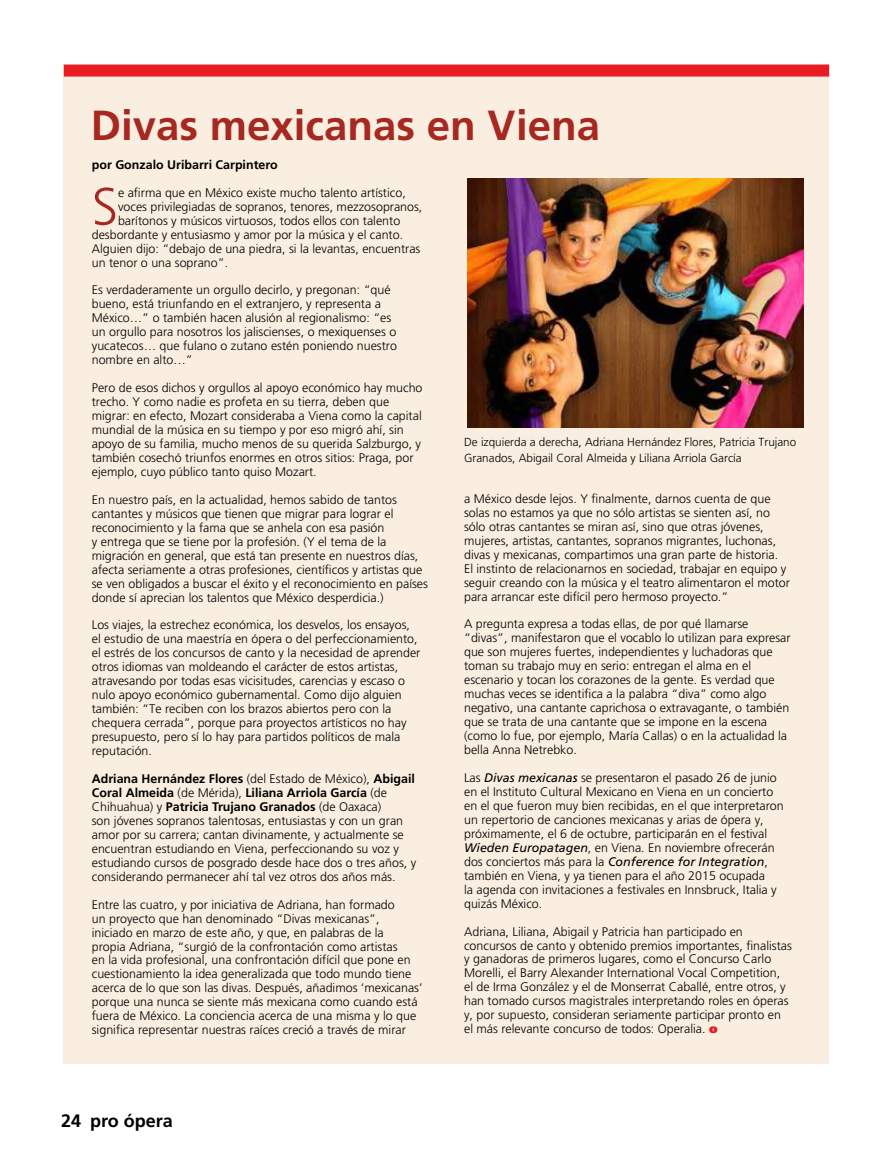
<style>
.page{position:relative;width:893px;height:1170px;background:#fff}
.page>*{position:absolute;margin:0;border:0;box-sizing:border-box;transform-origin:0 0}
.t1{font:300 52.35px "Frutiger";color:#a62821}
.t2{font:700 42px "Frutiger";color:#a62821}
.t3{font:700 18px "Frutiger";color:#000}
.t4{font:300 12.45px/14px "Frutiger";color:#000}
.t5{font:700 12.45px "Frutiger";color:#000}
.t6{font:300 11.7px/15.8px "Frutiger";color:#000}
.s1{font-weight:700}
.s2{font-weight:400;font-style:italic}
.s3{font-weight:900;color:#e91c22}
</style>
<div class="page">
<div style="left:64px;top:64px;width:765px;height:999px;background:#f9eedf"></div>
<div style="left:64px;top:65px;width:765px;height:12px;background:#e91c22"></div>
<img style="left:468px;top:179px;width:336px;height:248px">
<h2 class="t2" style="left:91px;top:101px;width:511px">Divas mexicanas en Viena</h2>
<p class="t5" style="left:92px;top:157px;width:187px">por Gonzalo Uribarri Carpintero</p>
<h1 class="t1" style="left:92px;top:177px;width:28px">S</h1>
<p class="t4" style="left:118px;top:186px;width:289px">e afirma que en México existe mucho talento artístico,</p>
<p class="t4" style="left:118px;top:199px;width:306px">voces privilegiadas de sopranos, tenores, mezzosopranos,</p>
<p class="t4" style="left:118px;top:213px;width:284px">barítonos y músicos virtuosos, todos ellos con talento</p>
<p class="t4" style="left:92px;top:227px;width:313px">desbordante y entusiasmo y amor por la música y el canto.</p>
<p class="t4" style="left:92px;top:241px;width:330px">Alguien dijo: “debajo de una piedra, si la levantas, encuentras</p>
<p class="t4" style="left:92px;top:255px;width:138px">un tenor o una soprano”.</p>
<p class="t4" style="left:92px;top:283px;width:307px">Es verdaderamente un orgullo decirlo, y pregonan: “qué bueno, está triunfando en el extranjero, y representa a México…” o también hacen alusión al regionalismo: “es un orgullo para nosotros los jaliscienses, o mexiquenses o yucatecos… que fulano o zutano estén poniendo nuestro nombre en alto…”</p>
<p class="t4" style="left:92px;top:381px;width:332px">Pero de esos dichos y orgullos al apoyo económico hay mucho trecho. Y como nadie es profeta en su tierra, deben que migrar: en efecto, Mozart consideraba a Viena como la capital mundial de la música en su tiempo y por eso migró ahí, sin apoyo de su familia, mucho menos de su querida Salzburgo, y también cosechó triunfos enormes en otros sitios: Praga, por ejemplo, cuyo público tanto quiso Mozart.</p>
<p class="t4" style="left:92px;top:492px;width:338px">En nuestro país, en la actualidad, hemos sabido de tantos cantantes y músicos que tienen que migrar para lograr el reconocimiento y la fama que se anhela con esa pasión<br>y entrega que se tiene por la profesión. (Y el tema de la migración en general, que está tan presente en nuestros días, afecta seriamente a otras profesiones, científicos y artistas que se ven obligados a buscar el éxito y el reconocimiento en países donde sí aprecian los talentos que México desperdicia.)</p>
<p class="t4" style="left:92px;top:618px;width:330px">Los viajes, la estrechez económica, los desvelos, los ensayos, el estudio de una maestría en ópera o del perfeccionamiento, el estrés de los concursos de canto y la necesidad de aprender otros idiomas van moldeando el carácter de estos artistas, atravesando por todas esas vicisitudes, carencias y escaso o nulo apoyo económico gubernamental. Como dijo alguien también: “Te reciben con los brazos abiertos pero con la chequera cerrada”, porque para proyectos artísticos no hay presupuesto, pero sí lo hay para partidos políticos de mala reputación.</p>
<p class="t4" style="left:92px;top:771px;width:326px"><span class="s1">Adriana Hernández Flores</span> (del Estado de México), <span class="s1">Abigail Coral Almeida</span> (de Mérida), <span class="s1">Liliana Arriola García</span> (de Chihuahua) y <span class="s1">Patricia Trujano Granados</span> (de Oaxaca)<br>son jóvenes sopranos talentosas, entusiastas y con un gran amor por su carrera; cantan divinamente, y actualmente se encuentran estudiando en Viena, perfeccionando su voz y estudiando cursos de posgrado desde hace dos o tres años, y considerando permanecer ahí tal vez otros dos años más.</p>
<p class="t4" style="left:92px;top:897px;width:332px">Entre las cuatro, y por iniciativa de Adriana, han formado<br>un proyecto que han denominado “Divas mexicanas”, iniciado en marzo de este año, y que, en palabras de la<br>propia Adriana, “surgió de la confrontación como artistas<br>en la vida profesional, una confrontación difícil que pone en cuestionamiento la idea generalizada que todo mundo tiene acerca de lo que son las divas. Después, añadimos ‘mexicanas’ porque una nunca se siente más mexicana como cuando está fuera de México. La conciencia acerca de una misma y lo que significa representar nuestras raíces creció a través de mirar</p>
<h3 class="t3" style="left:61px;top:1109px;width:113px">24 pro ópera</h3>
<p class="t6" style="left:464px;top:434px;width:334px">De izquierda a derecha, Adriana Hernández Flores, Patricia Trujano<br>Granados, Abigail Coral Almeida y Liliana Arriola García</p>
<p class="t4" style="left:464px;top:491px;width:327px">a México desde lejos. Y finalmente, darnos cuenta de que solas no estamos ya que no sólo artistas se sienten así, no sólo otras cantantes se miran así, sino que otras jóvenes, mujeres, artistas, cantantes, sopranos migrantes, luchonas, divas y mexicanas, compartimos una gran parte de historia.<br>El instinto de relacionarnos en sociedad, trabajar en equipo y seguir creando con la música y el teatro alimentaron el motor para arrancar este difícil pero hermoso proyecto.”</p>
<p class="t4" style="left:464px;top:617px;width:328px">A pregunta expresa a todas ellas, de por qué llamarse “divas”, manifestaron que el vocablo lo utilizan para expresar que son mujeres fuertes, independientes y luchadoras que toman su trabajo muy en serio: entregan el alma en el escenario y tocan los corazones de la gente. Es verdad que muchas veces se identifica a la palabra “diva” como algo negativo, una cantante caprichosa o extravagante, o también que se trata de una cantante que se impone en la escena (como lo fue, por ejemplo, María Callas) o en la actualidad la bella Anna Netrebko.</p>
<p class="t4" style="left:464px;top:770px;width:321px">Las <span class="s2">Divas mexicanas</span> se presentaron el pasado 26 de junio en el Instituto Cultural Mexicano en Viena en un concierto en el que fueron muy bien recibidas, en el que interpretaron un repertorio de canciones mexicanas y arias de ópera y, próximamente, el 6 de octubre, participarán en el festival <span class="s2">Wieden Europatagen</span>, en Viena. En noviembre ofrecerán dos conciertos más para la <span class="s2">Conference for Integration</span>, también en Viena, y ya tienen para el año 2015 ocupada<br>la agenda con invitaciones a festivales en Innsbruck, Italia y quizás México.</p>
<p class="t4" style="left:464px;top:924px;width:329px">Adriana, Liliana, Abigail y Patricia han participado en concursos de canto y obtenido premios importantes, finalistas y ganadoras de primeros lugares, como el Concurso Carlo Morelli, el Barry Alexander International Vocal Competition, el de Irma González y el de Monserrat Caballé, entre otros, y han tomado cursos magistrales interpretando roles en óperas y, por supuesto, consideran seriamente participar pronto en el más relevante concurso de todos: Operalia. <span class="s3">o</span></p>
</div>
